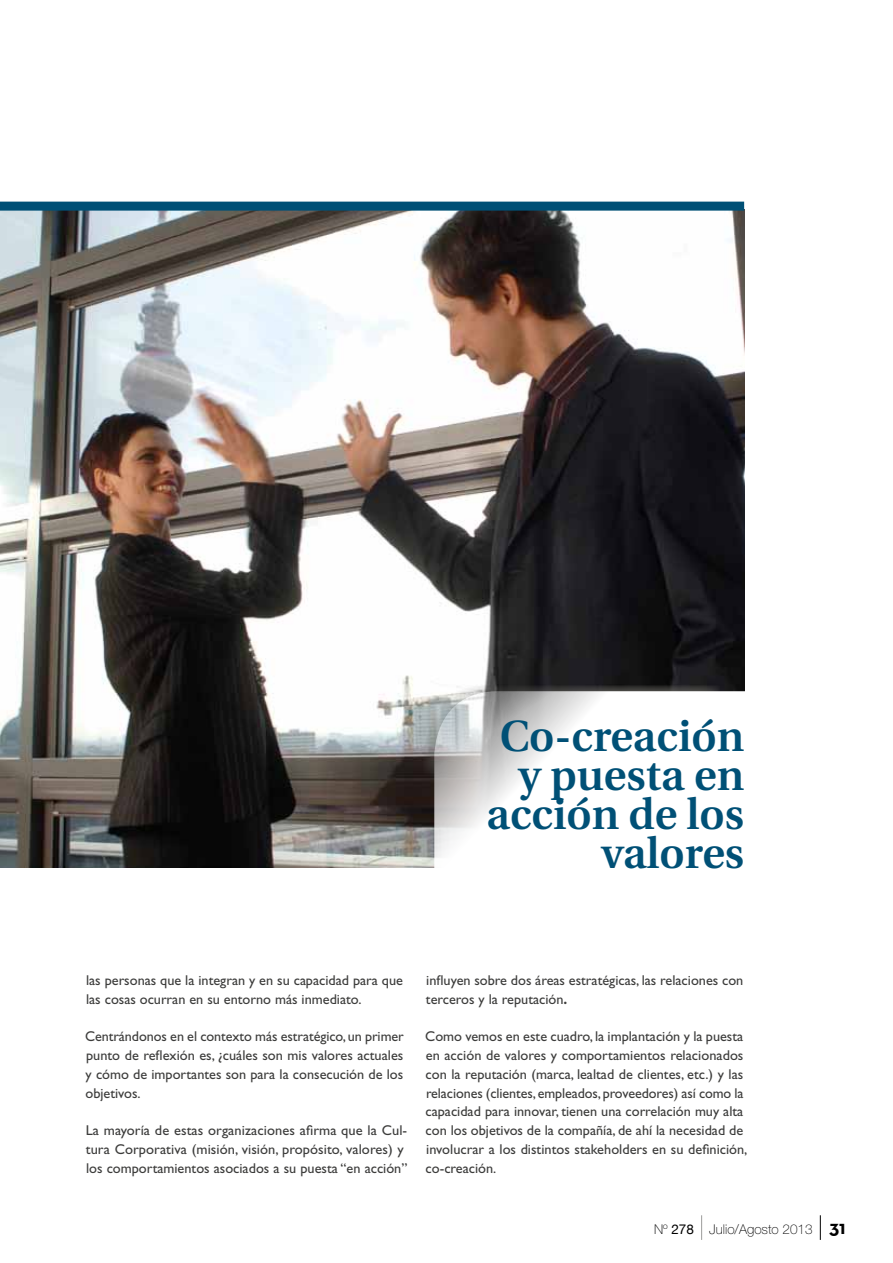
<style>
.page{position:relative;width:893px;height:1263px;background:#fff}
.page>*{position:absolute;margin:0;border:0;box-sizing:border-box;transform-origin:0 0}
.t1{font:600 43.5px/39px "Utopia";color:#005076;text-align:right}
.t2{font:700 19.5px "Neutraface Text";color:#000}
.t3{font:14.25px/18.8px "Gill Sans Std";color:#3c3c3b}
.t4{font:100 13.5px "Helvetica Neue";color:#000}
.t5{font:13.5px "Helvetica Neue";color:#000}
.s1{font-weight:700}
.s2{font-weight:100}
</style>
<div class="page">
<img style="left:0;top:211px;width:744px;height:656px">
<div style="left:0;top:202px;width:744px;height:9px;background:#005076"></div>
<svg style="left:423px;top:685px;width:297px;height:90px;background:#6e6e6e"></svg>
<svg style="left:434px;top:691px;width:311px;height:177px"></svg>
<svg style="left:701px;top:1215px;width:1px;height:25px"></svg>
<svg style="left:820px;top:1215px;width:1px;height:25px"></svg>
<h1 class="t1" style="left:486px;top:717px;width:259px">Co-creación y puesta en acción de los valores</h1>
<p class="t3" style="left:86px;top:971px;width:318px">las personas que la integran y en su capacidad para que las cosas ocurran en su entorno más inmediato.</p>
<p class="t3" style="left:85px;top:1027px;width:320px;text-align:justify">Centrándonos en el contexto más estratégico, un primer punto de reflexión es, ¿cuáles son mis valores actuales y cómo de importantes son para la consecución de los objetivos.</p>
<p class="t3" style="left:86px;top:1121px;width:323px">La mayoría de estas organizaciones afirma que la Cul&shy;tura Corporativa (misión, visión, propósito, valores) y los comportamientos asociados a su puesta “en acción”</p>
<p class="t3" style="left:426px;top:971px;width:319px">influyen sobre dos áreas estratégicas, las relaciones con terceros y la reputación<span class="s1">.</span></p>
<p class="t3" style="left:425px;top:1027px;width:324px">Como vemos en este cuadro, la implantación y la puesta en acción de valores y comportamientos relacionados con la reputación (marca, lealtad de clientes, etc.) y las relaciones (clientes, empleados, proveedores) así como la capacidad para innovar, tienen una correlación muy alta con los objetivos de la compañía, de ahí la necesidad de involucrar a los distintos stakeholders en su definición, co-creación.</p>
<p class="t5" style="left:654px;top:1219px;width:41px"><span class="s2">Nº</span> 278</p>
<h2 class="t2" style="left:829px;top:1214px;width:18px">31</h2>
<p class="t4" style="left:709px;top:1221px;width:105px">Julio/Agosto 2013</p>
</div>
